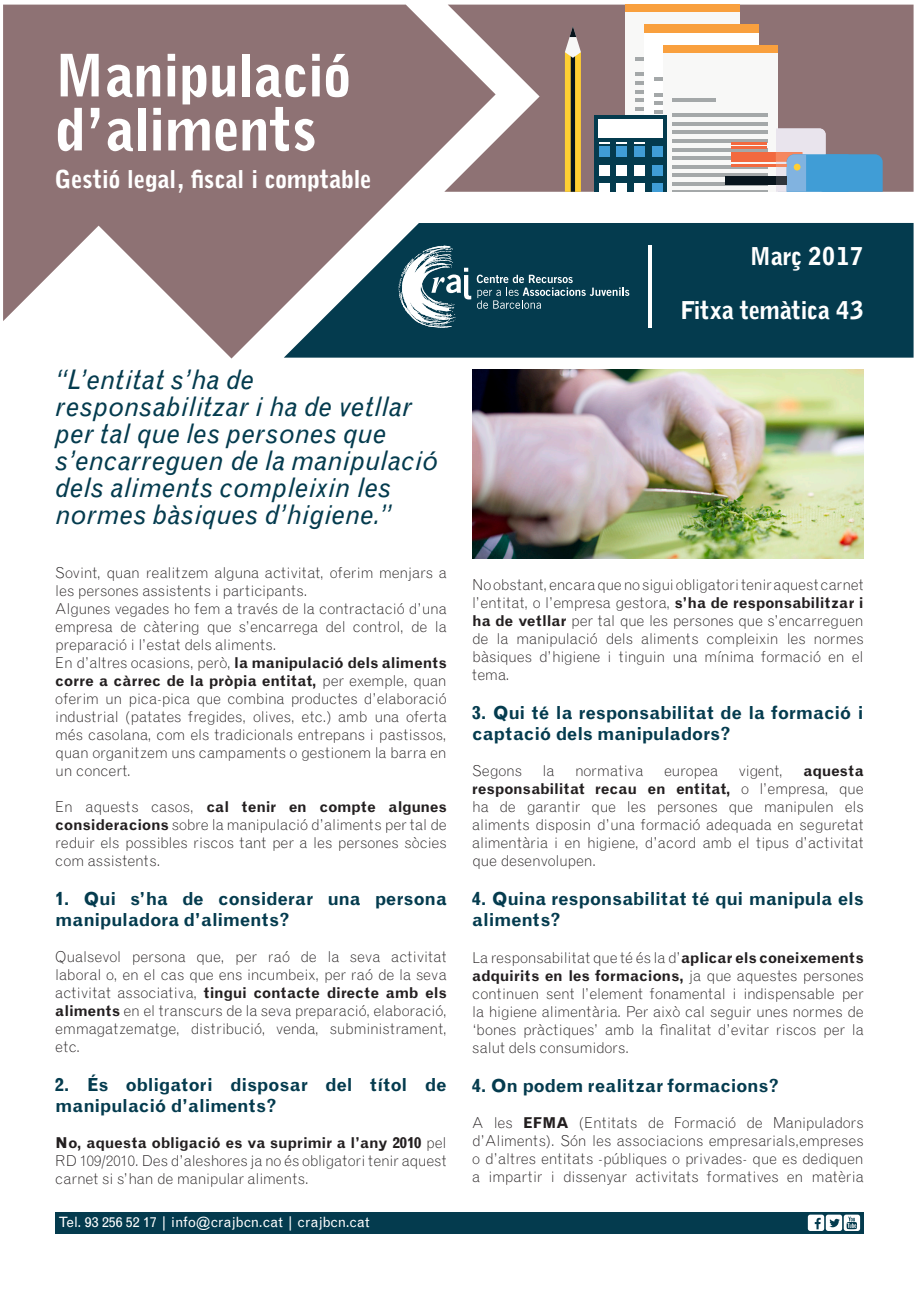
<style>
.page{position:relative;width:919px;height:1289px;background:#fff}
.page>*{position:absolute;margin:0;border:0;box-sizing:border-box;transform-origin:0 0}
.t1{font:900 57px/54px "Grotesque MT Std";letter-spacing:-.03em;color:#fff}
.t2{font:italic 27px/27px "Grotesque MT Std";letter-spacing:.01em;color:#043b4e}
.t3{font:900 24px "Grotesque MT Std";letter-spacing:-.02em;color:#fff}
.t4{font:700 18px/21px "Grotesque MT Std";letter-spacing:-.015em;color:#043b4e}
.t5{font:300 15px/18px "Grotesque MT Std";letter-spacing:-.01em;color:#231f20;text-align:justify}
.t6{font:300 15px "Grotesque MT Std";letter-spacing:.015em;color:#231f20}
.t7{font:14.25px "Grotesque MT Std";color:#fff}
.s1{font-weight:700}
</style>
<div class="page">
<div style="left:55px;top:1212px;width:808px;height:21px;background:#043b4e"></div>
<svg style="left:843px;top:1214px;width:17px;height:16px"></svg>
<svg style="left:807px;top:1214px;width:49px;height:16px"></svg>
<svg style="left:3px;top:5px;width:492px;height:353px;fill:#8e7274"></svg>
<svg style="left:284px;top:223px;width:629px;height:134px;fill:#043b4e"></svg>
<svg style="left:444px;top:5px;width:469px;height:187px;fill:#8e7274"></svg>
<div style="left:625px;top:5px;width:115px;height:8px;background:#f9a03e"></div>
<div style="left:625px;top:13px;width:115px;height:160px;background:#f8f8f7"></div>
<hr style="left:635px;top:57px;width:43px;height:4px;background:#a4a8a9">
<hr style="left:635px;top:72px;width:95px;height:4px;background:#a4a8a9">
<hr style="left:635px;top:81px;width:95px;height:4px;background:#a4a8a9">
<hr style="left:635px;top:90px;width:95px;height:3px;background:#a4a8a9">
<hr style="left:635px;top:98px;width:95px;height:4px;background:#a4a8a9">
<hr style="left:635px;top:107px;width:95px;height:4px;background:#a4a8a9">
<div style="left:644px;top:24px;width:115px;height:9px;background:#f9a03e"></div>
<div style="left:644px;top:33px;width:115px;height:159px;background:#fff"></div>
<hr style="left:654px;top:77px;width:43px;height:4px;background:#a4a8a9">
<hr style="left:654px;top:93px;width:95px;height:4px;background:#a4a8a9">
<hr style="left:654px;top:101px;width:95px;height:4px;background:#a4a8a9">
<hr style="left:654px;top:110px;width:95px;height:4px;background:#a4a8a9">
<div style="left:662px;top:45px;width:115px;height:8px;background:#f9a03e"></div>
<div style="left:662px;top:53px;width:115px;height:139px;background:#f8f8f7"></div>
<hr style="left:672px;top:98px;width:43px;height:4px;background:#a4a8a9">
<hr style="left:672px;top:113px;width:95px;height:4px;background:#a4a8a9">
<hr style="left:672px;top:122px;width:95px;height:4px;background:#a4a8a9">
<hr style="left:672px;top:130px;width:95px;height:4px;background:#a4a8a9">
<hr style="left:672px;top:139px;width:95px;height:4px;background:#a4a8a9">
<hr style="left:672px;top:148px;width:95px;height:3px;background:#a4a8a9">
<hr style="left:672px;top:156px;width:95px;height:4px;background:#a4a8a9">
<hr style="left:672px;top:165px;width:95px;height:4px;background:#a4a8a9">
<hr style="left:672px;top:173px;width:95px;height:4px;background:#a4a8a9">
<hr style="left:672px;top:182px;width:95px;height:4px;background:#a4a8a9">
<hr style="left:672px;top:191px;width:95px;height:1px;background:#a4a8a9">
<div style="left:725px;top:176px;width:100px;height:9px;background:#08151d"></div>
<div style="left:731px;top:152px;width:71px;height:9px;background:#f2693f"></div>
<hr style="left:731px;top:165px;width:71px;height:2px;background:#f2693f">
<hr style="left:731px;top:146px;width:35px;height:3px;background:#f2693f">
<hr style="left:731px;top:142px;width:35px;height:3px;background:#f2693f">
<svg style="left:565px;top:26px;width:16px;height:166px"></svg>
<svg style="left:762px;top:128px;width:120px;height:64px"></svg>
<div style="left:594px;top:115px;width:72px;height:77px;background:#043b4e"></div>
<div style="left:599px;top:147px;width:10px;height:10px;background:#409dd6"></div>
<div style="left:599px;top:165px;width:10px;height:10px;background:#fff"></div>
<div style="left:599px;top:183px;width:10px;height:9px;background:#fff"></div>
<div style="left:617px;top:147px;width:10px;height:10px;background:#409dd6"></div>
<div style="left:617px;top:165px;width:10px;height:10px;background:#fff"></div>
<div style="left:617px;top:183px;width:10px;height:9px;background:#fff"></div>
<div style="left:634px;top:147px;width:10px;height:10px;background:#409dd6"></div>
<div style="left:634px;top:165px;width:10px;height:10px;background:#fff"></div>
<div style="left:634px;top:183px;width:10px;height:9px;background:#fff"></div>
<div style="left:652px;top:147px;width:10px;height:10px;background:#409dd6"></div>
<div style="left:652px;top:165px;width:10px;height:10px;background:#409dd6"></div>
<div style="left:652px;top:183px;width:10px;height:9px;background:#409dd6"></div>
<div style="left:598px;top:119px;width:65px;height:19px;background:#fff"></div>
<svg style="left:398px;top:245px;width:231px;height:83px"></svg>
<hr style="left:648px;top:245px;width:3px;height:82px;background:#fff">
<img style="left:472px;top:369px;width:391px;height:189px">
<p class="t1" style="left:55px;top:49px;width:298px">Manipulació d’aliments</p>
<p class="t3" style="left:55px;top:164px;width:317px">Gestió legal, fiscal i comptable</p>
<p class="t2" style="left:55px;top:366px;width:384px">“L’entitat s’ha de responsabilitzar i ha de vetllar per tal que les persones que s’encarreguen de la manipulació dels aliments compleixin les normes bàsiques d’higiene.”</p>
<p class="t5" style="left:55px;top:563px;width:393px">Sovint, quan realitzem alguna activitat, oferim menjars a les persones assistents i participants.</p>
<p class="t5" style="left:55px;top:599px;width:393px">Algunes vegades ho fem a través de la contractació d’una empresa de càtering que s’encarrega del control, de la preparació i l’estat dels aliments.</p>
<p class="t5" style="left:55px;top:653px;width:393px">En d’altres ocasions, però, <span class="s1">la manipulació dels aliments corre a càrrec de la pròpia entitat,</span> per exemple, quan oferim un pica-pica que combina productes d’elaboració industrial (patates fregides, olives, etc.) amb una oferta més casolana, com els tradicionals entrepans i pastissos, quan organitzem uns campaments o gestionem la barra en un concert.</p>
<p class="t5" style="left:55px;top:797px;width:393px">En aquests casos, <span class="s1">cal tenir en compte algunes consideracions</span> sobre la manipulació d’aliments per tal de reduir els possibles riscos tant per a les persones sòcies com assistents.</p>
<p class="t4" style="left:55px;top:888px;width:393px">1. Qui s’ha de considerar una persona manipuladora d’aliments?</p>
<p class="t5" style="left:55px;top:947px;width:393px">Qualsevol persona que, per raó de la seva activitat laboral o, en el cas que ens incumbeix, per raó de la seva activitat associativa, <span class="s1">tingui contacte directe amb els aliments</span> en el transcurs de la seva preparació, elaboració, emmagatzematge, distribució, venda, subministrament, etc.</p>
<p class="t4" style="left:55px;top:1074px;width:393px">2. És obligatori disposar del títol de manipulació d’aliments?</p>
<p class="t5" style="left:55px;top:1133px;width:393px"><span class="s1">No, aquesta obligació es va suprimir a l’any 2010</span> pel RD 109/2010. Des d’aleshores ja no és obligatori tenir aquest carnet si s’han de manipular aliments.</p>
<p class="t7" style="left:58px;top:1213px;width:313px">Tel. 93 256 52 17 | info@crajbcn.cat | crajbcn.cat</p>
<p class="t3" style="left:750px;top:241px;width:115px">Març 2017</p>
<p class="t3" style="left:680px;top:295px;width:185px">Fitxa temàtica 43</p>
<p class="t5" style="left:472px;top:576px;width:393px">No obstant, encara que no sigui obligatori tenir aquest carnet l’entitat, o l’empresa gestora, <span class="s1">s’ha de responsabilitzar i ha de vetllar</span> per tal que les persones que s’encarreguen de la manipulació dels aliments compleixin les normes bàsiques d’higiene i tinguin una mínima formació en el tema.</p>
<p class="t4" style="left:472px;top:702px;width:393px">3. Qui té la responsabilitat de la formació i captació dels manipuladors?</p>
<p class="t5" style="left:472px;top:762px;width:51px">Segons</p>
<p class="t5" style="left:542px;top:762px;width:13px">la</p>
<p class="t6" style="left:575px;top:762px;width:70px">normativa</p>
<p class="t5" style="left:664px;top:762px;width:56px">europea</p>
<p class="t5" style="left:738px;top:762px;width:45px">vigent,</p>
<p class="t5" style="left:472px;top:762px;width:393px;text-indent:331px"><span class="s1">aquesta responsabilitat recau en entitat,</span> o l’empresa, que ha de garantir que les persones que manipulen els aliments disposin d’una formació adequada en seguretat alimentària i en higiene, d’acord amb el tipus d’activitat que desenvolupen.</p>
<p class="t4" style="left:472px;top:888px;width:393px">4. Quina responsabilitat té qui manipula els aliments?</p>
<p class="t5" style="left:472px;top:948px;width:393px">La responsabilitat que té és la d’<span class="s1">aplicar els coneixements adquirits en les formacions,</span> ja que aquestes persones continuen sent l’element fonamental i indispensable per la higiene alimentària. Per això cal seguir unes normes de ‘bones pràctiques’ amb la finalitat d’evitar riscos per la salut dels consumidors.</p>
<p class="t4" style="left:472px;top:1074px;width:308px">4. On podem realitzar formacions?</p>
<p class="t5" style="left:472px;top:1113px;width:393px">A les <span class="s1">EFMA</span> (Entitats de Formació de Manipuladors d’Aliments). Són les associacions empresarials,empreses o d’altres entitats -públiques o privades- que es dediquen a impartir i dissenyar activitats formatives en matèria</p>
</div>
